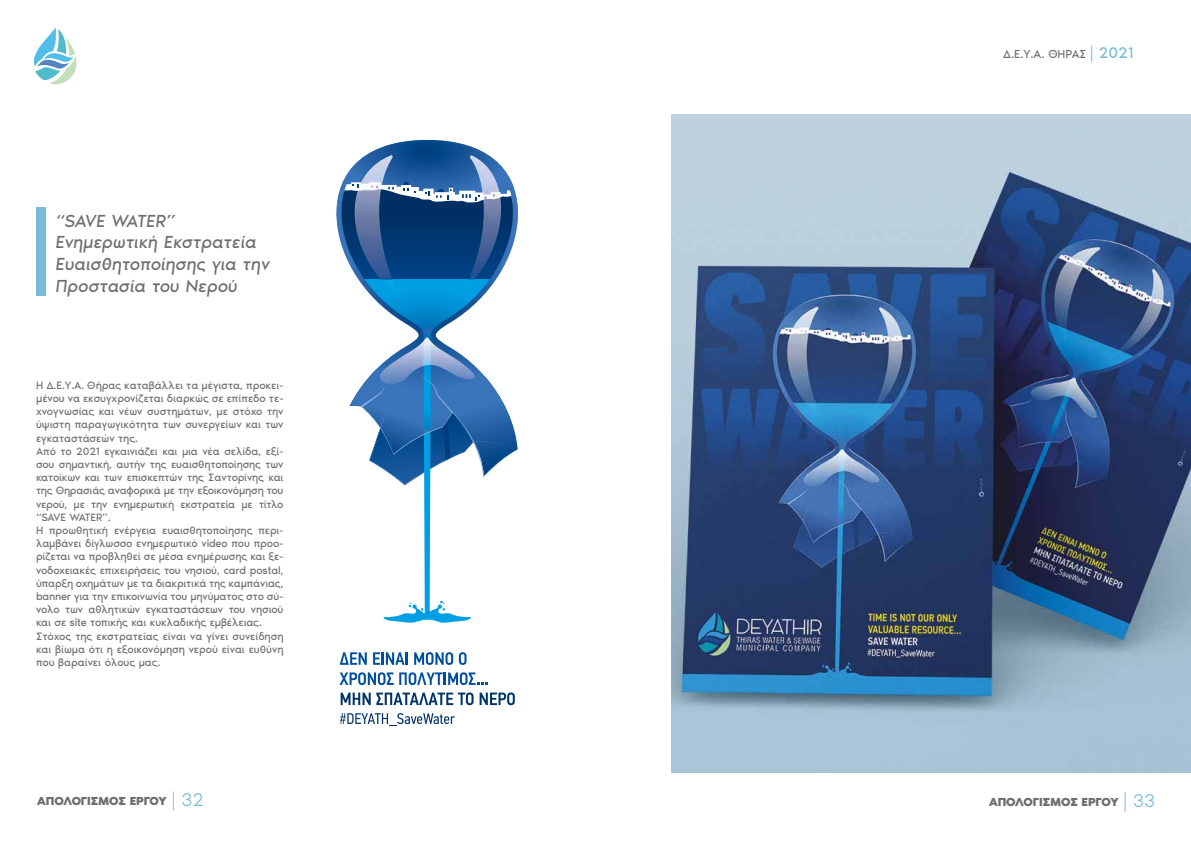
<style>
.page{position:relative;width:1191px;height:842px;background:#fff}
.page>*{position:absolute;margin:0;border:0;box-sizing:border-box;transform-origin:0 0}
.t1{font:300 19px "Noir Pro";color:#78bcda}
.t2{font:italic 18px/21.6px "Noir Pro";letter-spacing:-.01em;color:#706f6f}
.t3{font:700 12px "Noir Pro";letter-spacing:-.01em;color:#706f6f}
.t4{font:12px "Noir Pro";letter-spacing:-.005em;color:#706f6f}
.t5{font:11px/13.2px "Noir Pro";letter-spacing:-.015em;color:#706f6f}
.s1{font-size:16px;color:#78bcda}
</style>
<div class="page">
<svg style="left:34px;top:28px;width:43px;height:57px"></svg>
<img style="left:672px;top:115px;width:519px;height:658px">
<div style="left:36px;top:207px;width:9px;height:89px;background:#78bcda"></div>
<img style="left:336px;top:140px;width:181px;height:86px">
<svg style="left:341px;top:182px;width:174px;height:97px;background:#2c5b8d"></svg>
<img style="left:377px;top:279px;width:108px;height:322px">
<img style="left:380px;top:337px;width:95px;height:31px">
<svg style="left:349px;top:368px;width:168px;height:117px"></svg>
<img style="left:354px;top:155px;width:50px;height:147px">
<img style="left:460px;top:155px;width:41px;height:139px">
<svg style="left:383px;top:601px;width:88px;height:22px"></svg>
<svg style="left:340px;top:652px;width:27px;height:13px"></svg>
<svg style="left:373px;top:652px;width:35px;height:13px"></svg>
<svg style="left:414px;top:652px;width:39px;height:13px"></svg>
<svg style="left:459px;top:652px;width:7px;height:13px"></svg>
<svg style="left:339px;top:672px;width:149px;height:13px"></svg>
<svg style="left:341px;top:692px;width:132px;height:13px"></svg>
<svg style="left:479px;top:692px;width:36px;height:13px"></svg>
<svg style="left:340px;top:713px;width:115px;height:13px"></svg>
<h2 class="t2" style="left:56px;top:209px;width:216px">“SAVE WATER”<br>Ενημερωτική Εκστρατεία<br>Ευαισθητοποίησης για την<br>Προστασία του Νερού</h2>
<p class="t5" style="left:36px;top:378px;width:249px">Η Δ.Ε.Υ.Α. Θήρας καταβάλλει τα μέγιστα, προκει&shy;μένου να εκσυγχρονίζεται διαρκώς σε επίπεδο τε&shy;χνογνωσίας και νέων συστημάτων, με στόχο την ύψιστη παραγωγικότητα των συνεργείων και των εγκαταστάσεών της.<br>Από το 2021 εγκαινιάζει και μια νέα σελίδα, εξί&shy;σου σημαντική, αυτήν της ευαισθητοποίησης των κατοίκων και των επισκεπτών της Σαντορίνης και της Θηρασιάς αναφορικά με την εξοικονόμηση του νερού, με την ενημερωτική εκστρατεία με τίτλο “SAVE WATER”.<br>Η προωθητική ενέργεια ευαισθητοποίησης περι&shy;λαμβάνει δίγλωσσο ενημερωτικό video που προο&shy;ρίζεται να προβληθεί σε μέσα ενημέρωσης και ξε&shy;νοδοχειακές επιχειρήσεις του νησιού, card postal, ύπαρξη οχημάτων με τα διακριτικά της καμπάνιας, banner για την επικοινωνία του μηνύματος στο σύ&shy;νολο των αθλητικών εγκαταστάσεων του νησιού και σε site τοπικής και κυκλαδικής εμβέλειας.<br>Στόχος της εκστρατείας είναι να γίνει συνείδηση και βίωμα ότι η εξοικονόμηση νερού είναι ευθύνη που βαραίνει όλους μας.</p>
<p class="t4" style="left:1003px;top:45px;width:132px">Δ.Ε.Υ.Α. ΘΗΡΑΣ <span class="s1">| 2021</span></p>
<h1 class="t1" style="left:172px;top:785px;width:33px">| 32</h1>
<h1 class="t1" style="left:1123px;top:786px;width:33px">| 33</h1>
<p class="t3" style="left:37px;top:791px;width:131px">ΑΠΟΛΟΓΙΣΜΟΣ ΕΡΓΟΥ</p>
<p class="t3" style="left:989px;top:792px;width:131px">ΑΠΟΛΟΓΙΣΜΟΣ ΕΡΓΟΥ</p>
</div>
